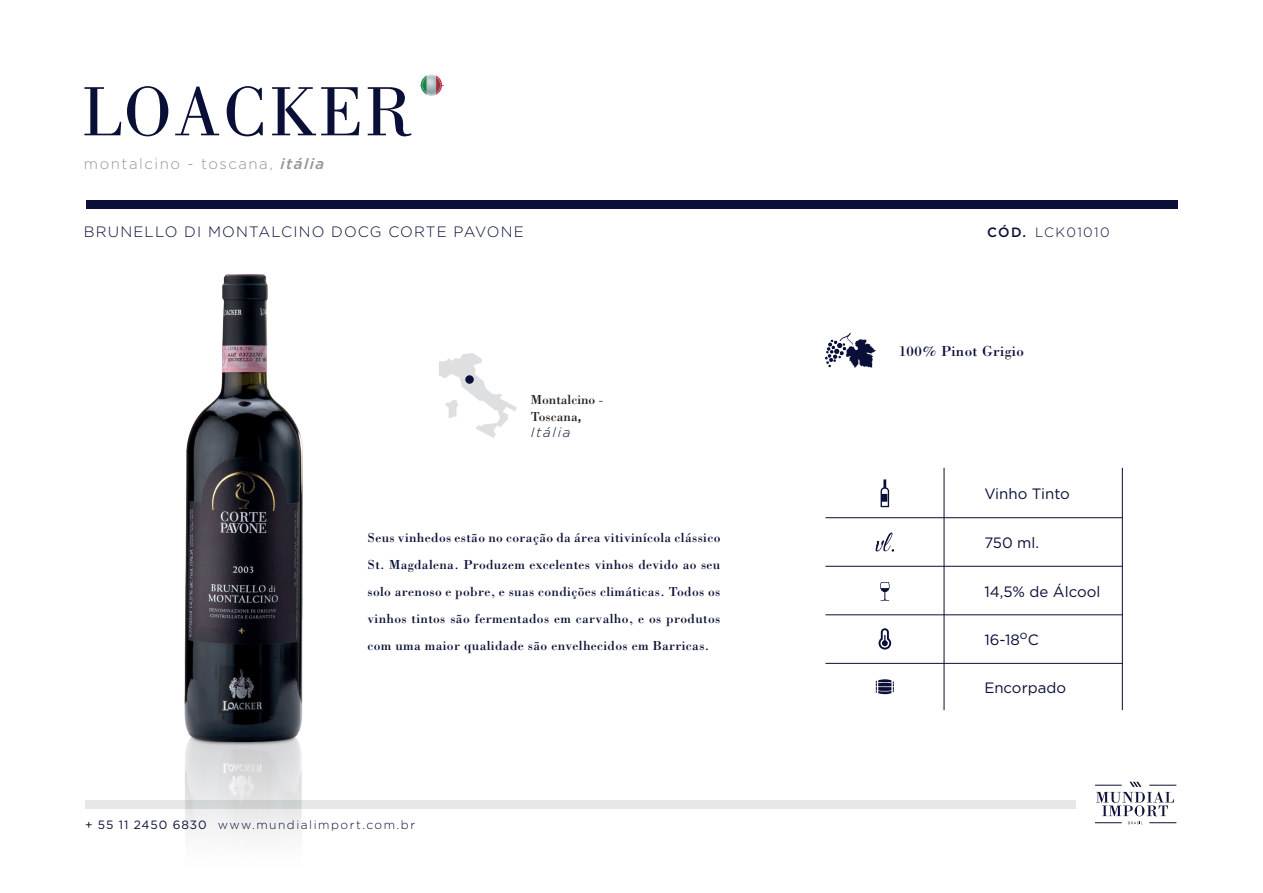
<style>
.page{position:relative;width:1263px;height:893px;background:#fff}
.page>*{position:absolute;margin:0;border:0;box-sizing:border-box;transform-origin:0 0}
.t1{font:72px "Bodoni Std";letter-spacing:.025em;color:#090f36}
.t2{font:15px "Gotham";color:#090f36}
.t3{font:300 15px "Gotham";letter-spacing:.075em;color:#090f36}
.t4{font:300 15px "Gotham";letter-spacing:.1em;color:#939598}
.t5{font:15px "Bodoni Std";letter-spacing:.025em;color:#090f36}
.t6{font:13.5px/27px "Bodoni Std";letter-spacing:.025em;color:#090f36;text-align:justify}
.t7{font:13.5px/16.2px "Bodoni Std";color:#231f20}
.t8{font:300 13.5px "Gotham";letter-spacing:.1em;color:#090f36}
.t9{font:italic 300 13.5px "Gotham";letter-spacing:.125em;color:#090f36}
.t10{font:500 13.5px "Gotham";color:#090f36}
.t11{font:300 12px "Gotham";letter-spacing:.125em;color:#090f36}
.s1{font-weight:500;font-style:italic}
.s2{font-family:"Gotham";font-weight:500;color:#090f36}
.s3{font-weight:400}
</style>
<div class="page">
<svg style="left:876px;top:679px;width:18px;height:15px"></svg>
<svg style="left:878px;top:628px;width:13px;height:21px"></svg>
<svg style="left:880px;top:582px;width:10px;height:19px"></svg>
<svg style="left:880px;top:479px;width:9px;height:28px"></svg>
<svg style="left:1095px;top:822px;width:27px;height:1px"></svg>
<svg style="left:1149px;top:822px;width:27px;height:1px"></svg>
<svg style="left:1128px;top:822px;width:15px;height:2px"></svg>
<svg style="left:1095px;top:782px;width:81px;height:34px"></svg>
<svg style="left:825px;top:333px;width:51px;height:35px"></svg>
<div style="left:87px;top:200px;width:1091px;height:9px;background:#090f36"></div>
<div style="left:86px;top:800px;width:990px;height:8px;background:#e5e8e7"></div>
<hr style="left:944px;top:468px;width:1px;height:242px;background:#090f36">
<hr style="left:1122px;top:468px;width:1px;height:242px;background:#090f36">
<hr style="left:825px;top:517px;width:298px;height:1px;background:#090f36">
<hr style="left:825px;top:566px;width:298px;height:1px;background:#090f36">
<hr style="left:825px;top:615px;width:298px;height:1px;background:#090f36">
<hr style="left:825px;top:663px;width:298px;height:1px;background:#090f36">
<svg style="left:875px;top:532px;width:19px;height:20px"></svg>
<svg style="left:439px;top:353px;width:78px;height:85px"></svg>
<div style="left:465px;top:375px;width:9px;height:9px;background:#090f36;border-radius:50%"></div>
<svg style="left:421px;top:74px;width:21px;height:22px"></svg>
<img style="left:185px;top:274px;width:117px;height:563px">
<h1 class="t1" style="left:82px;top:72px;width:332px">LOACKER</h1>
<p class="t4" style="left:84px;top:154px;width:242px">montalcino - toscana, <span class="s1">itália</span></p>
<p class="t3" style="left:84px;top:222px;width:441px">BRUNELLO DI MONTALCINO DOCG CORTE PAVONE</p>
<p class="t7" style="left:531px;top:392px;width:74px">Montalcino -<br>Toscana<span class="s2">,</span></p>
<p class="t9" style="left:531px;top:423px;width:41px">Itália</p>
<p class="t6" style="left:367px;top:524px;width:354px">Seus vinhedos estão no coração da área vitivinícola clássico St. Magdalena. Produzem excelentes vinhos devido ao seu solo arenoso e pobre, e suas condições climáticas. Todos os vinhos tintos são fermentados em carvalho, e os produtos com uma maior qualidade são envelhecidos em Barricas.</p>
<p class="t11" style="left:85px;top:817px;width:332px"><span class="s3">+ 55 11 2450 6830</span> www.mundialimport.com.br</p>
<p class="t10" style="left:987px;top:224px;width:40px">CÓD.</p>
<p class="t8" style="left:1035px;top:224px;width:76px">LCK01010</p>
<p class="t5" style="left:899px;top:342px;width:127px">100% Pinot Grigio</p>
<p class="t2" style="left:984px;top:484px;width:87px">Vinho Tinto</p>
<p class="t2" style="left:984px;top:533px;width:56px">750 ml.</p>
<p class="t2" style="left:984px;top:582px;width:118px">14,5% de Álcool</p>
<p class="t2" style="left:984px;top:630px;width:56px">16-18<sup>o</sup>C</p>
<p class="t2" style="left:984px;top:678px;width:83px">Encorpado</p>
</div>
